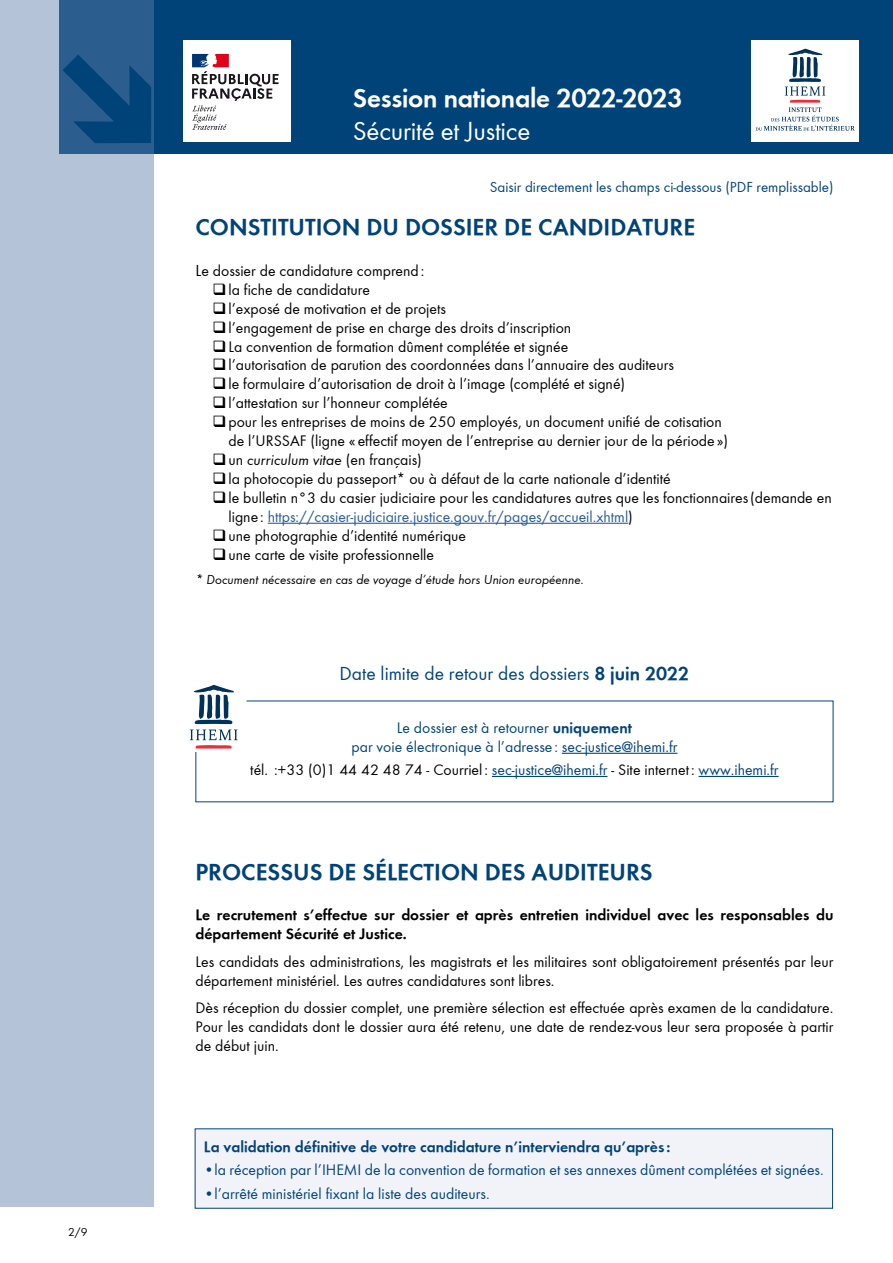
<style>
.page{position:relative;width:893px;height:1263px;background:#fff}
.page>*{position:absolute;margin:0;border:0;box-sizing:border-box;transform-origin:0 0}
.t1{font:700 27px "Function";letter-spacing:-.01em;color:#fff}
.t2{font:27px "Function";letter-spacing:-.01em;color:#fff}
.t3{font:700 24px "Function";color:#004379}
.t4{font:19.5px "Function";color:#004379}
.t5{font:15.75px/18.9px "Function";color:#000}
.t6{font:15.75px/18.9px "Function";color:#004379;text-align:center}
.t7{font:700 15.75px/18.9px "Function";color:#000}
.t8{font:700 15.75px "Function";color:#004379}
.t9{font:italic 15.75px "Function";color:#000}
.t10{font:15px "Function";color:#004379}
.t11{font:italic 13.5px "Function";color:#000}
.t12{font:12px "Function";color:#000}
.s1{font-size:16.5px}
.s2{font-style:normal}
.s3{color:#275b9b}
.s4{font-weight:700}
.s5{color:#004379}
</style>
<div class="page">
<div style="left:60px;top:0;width:833px;height:153px;background:#004379"></div>
<div style="left:0;top:0;width:154px;height:1206px;background:#b5c3d8"></div>
<div style="left:183px;top:41px;width:108px;height:101px;background:#fff"></div>
<svg style="left:192px;top:54px;width:87px;height:76px"></svg>
<svg style="left:751px;top:40px;width:107px;height:102px;background:#e9ecef"></svg>
<hr style="left:268px;top:523px;width:360px;height:1px;background:#275b9b">
<div style="left:195px;top:1129px;width:638px;height:79px;background:#f1f3f9"></div>
<svg style="left:195px;top:700px;width:639px;height:102px"></svg>
<svg style="left:189px;top:684px;width:55px;height:68px"></svg>
<svg style="left:59px;top:37px;width:117px;height:117px"></svg>
<p class="t12" style="left:68px;top:1225px;width:21px">2/9</p>
<h1 class="t1" style="left:353px;top:82px;width:331px">Session nationale 2022-2023</h1>
<h1 class="t2" style="left:353px;top:115px;width:179px">Sécurité et Justice</h1>
<p class="t10" style="left:490px;top:179px;width:345px">Saisir directement les champs ci-dessous (PDF remplissable)</p>
<h2 class="t3" style="left:195px;top:213px;width:501px">CONSTITUTION DU DOSSIER DE CANDIDATURE</h2>
<p class="t5" style="left:195px;top:261px;width:230px"><span class="s1">L</span>e dossier de candidature comprend:</p>
<p class="t5" style="left:212px;top:280px;width:159px">❑la fiche de candidature</p>
<p class="t5" style="left:212px;top:299px;width:235px">❑l’exposé de motivation et de projets</p>
<p class="t5" style="left:212px;top:318px;width:360px">❑l’engagement de prise en charge des droits d’inscription</p>
<p class="t5" style="left:212px;top:337px;width:357px">❑La convention de formation dûment complétée et signée</p>
<p class="t5" style="left:212px;top:356px;width:463px">❑l’autorisation de parution des coordonnées dans l’annuaire des auditeurs</p>
<p class="t5" style="left:212px;top:375px;width:414px">❑le formulaire d’autorisation de droit à l’image (complété et signé)</p>
<p class="t5" style="left:212px;top:394px;width:237px">❑l’attestation sur l’honneur complétée</p>
<p class="t5" style="left:228px;top:413px;width:501px;text-indent:-16px">❑pour les entreprises de moins de 250 employés, un document unifié de cotisation de l’URSSAF (ligne « effectif moyen de l’entreprise au dernier jour de la période »)</p>
<p class="t9" style="left:212px;top:451px;width:211px">❑<span class="s2">un</span> curriculum vitae <span class="s2">(en français)</span></p>
<p class="t5" style="left:212px;top:469px;width:460px">❑la photocopie du passeport* ou à défaut de la carte nationale d’identité</p>
<p class="t5" style="left:228px;top:488px;width:605px;text-indent:-16px">❑le bulletin n°3 du casier judiciaire pour les candidatures autres que les fonctionnaires(demande en ligne : <span class="s3">https://casier-judiciaire.justice.gouv.fr/pages/accueil.xhtml</span>)</p>
<p class="t5" style="left:212px;top:526px;width:255px">❑une photographie d’identité numérique</p>
<p class="t5" style="left:212px;top:545px;width:223px">❑une carte de visite professionnelle</p>
<p class="t11" style="left:195px;top:572px;width:390px">* Document nécessaire en cas de voyage d’étude hors Union européenne.</p>
<p class="t4" style="left:340px;top:662px;width:351px">Date limite de retour des dossiers <span class="s4">8 juin 2022</span></p>
<p class="t6" style="left:351px;top:718px;width:327px">Le dossier est à retourner <span class="s4">uniquement<br></span>par voie électronique à l’adresse : sec-justice@ihemi.fr</p>
<p class="t5" style="left:250px;top:760px;width:530px">tél. :+33 (0)1 44 42 48 74 - Courriel : <span class="s5">sec-justice@ihemi.fr</span> - Site internet : <span class="s5">www.ihemi.fr</span></p>
<h2 class="t3" style="left:195px;top:858px;width:459px">PROCESSUS DE SÉLECTION DES AUDITEURS</h2>
<p class="t7" style="left:195px;top:906px;width:639px">Le recrutement s’effectue sur dossier et après entretien individuel avec les responsables du département Sécurité et Justice.</p>
<p class="t5" style="left:195px;top:952px;width:639px">Les candidats des administrations, les magistrats et les militaires sont obligatoirement présentés par leur département ministériel. Les autres candidatures sont libres.</p>
<p class="t5" style="left:195px;top:998px;width:639px;text-align:justify">Dès réception du dossier complet, une première sélection est effectuée après examen de la candidature.<br>Pour les candidats dont le dossier aura été retenu, une date de rendez-vous leur sera proposée à partir de début juin.</p>
<p class="t8" style="left:204px;top:1138px;width:468px">La validation définitive de votre candidature n’interviendra qu’après :</p>
<p class="t6" style="left:204px;top:1161px;width:621px">•la réception par l’IHEMI de la convention de formation et ses annexes dûment complétées et signées.</p>
<p class="t6" style="left:204px;top:1184px;width:287px">•l’arrêté ministériel fixant la liste des auditeurs.</p>
</div>
